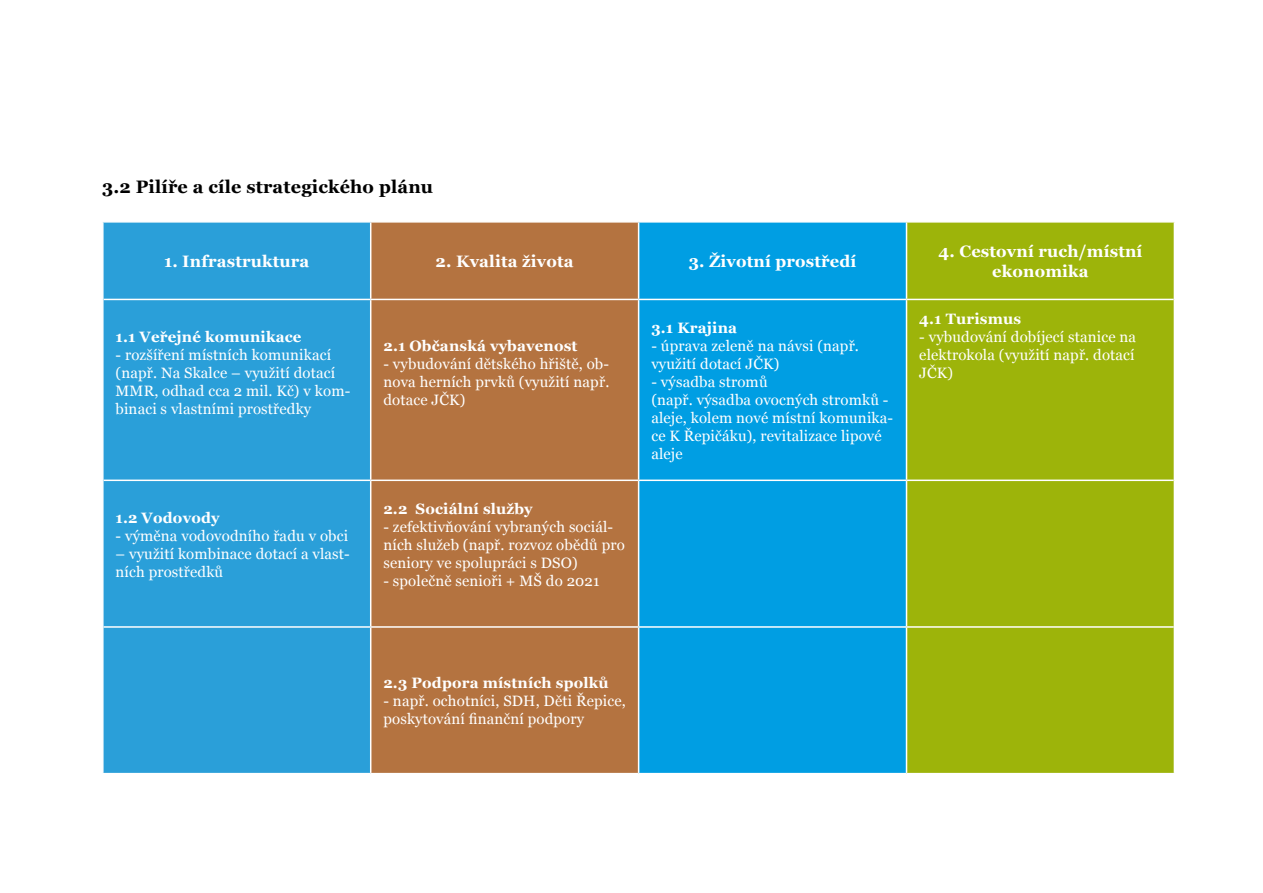
<style>
.page{position:relative;width:1263px;height:893px;background:#fff}
.page>*{position:absolute;margin:0;border:0;box-sizing:border-box;transform-origin:0 0}
.t1{font:700 18px "Georgia";letter-spacing:.01em;color:#000}
.t2{font:700 16.5px/19.8px "Georgia";letter-spacing:.01em;color:#fff;text-align:center}
.t3{font:15px/18px "Georgia";letter-spacing:.01em;color:#fff}
.t4{font:700 15px "Georgia";letter-spacing:.01em;color:#fff}
</style>
<div class="page">
<div style="left:104px;top:223px;width:266px;height:550px;background:#2a9fd9"></div>
<div style="left:371px;top:223px;width:267px;height:550px;background:#b47340"></div>
<div style="left:639px;top:223px;width:267px;height:550px;background:#009ee3"></div>
<div style="left:907px;top:223px;width:267px;height:550px;background:#9db40a"></div>
<hr style="left:104px;top:299px;width:267px;height:1px;background:#fff">
<hr style="left:371px;top:299px;width:268px;height:1px;background:#fff">
<hr style="left:639px;top:299px;width:267px;height:1px;background:#fff">
<hr style="left:906px;top:299px;width:268px;height:1px;background:#fff">
<hr style="left:104px;top:480px;width:267px;height:1px;background:#fff">
<hr style="left:371px;top:480px;width:268px;height:1px;background:#fff">
<hr style="left:639px;top:480px;width:267px;height:1px;background:#fff">
<hr style="left:906px;top:480px;width:268px;height:1px;background:#fff">
<hr style="left:104px;top:626px;width:267px;height:2px;background:#fff">
<hr style="left:371px;top:626px;width:268px;height:2px;background:#fff">
<hr style="left:639px;top:626px;width:267px;height:2px;background:#fff">
<hr style="left:906px;top:626px;width:268px;height:2px;background:#fff">
<p class="t1" style="left:102px;top:174px;width:333px">3.2 Pilíře a cíle strategického plánu</p>
<p class="t2" style="left:164px;top:250px;width:147px">1. Infrastruktura</p>
<p class="t2" style="left:436px;top:250px;width:140px">2. Kvalita života</p>
<p class="t2" style="left:689px;top:250px;width:169px">3. Životní prostředí</p>
<p class="t2" style="left:938px;top:240px;width:205px">4. Cestovní ruch/místní ekonomika</p>
<p class="t4" style="left:116px;top:325px;width:187px">1.1 Veřejné komunikace</p>
<p class="t3" style="left:116px;top:345px;width:236px">- rozšíření místních komunikací (např. Na Skalce – využití dotací<br>MMR, odhad cca 2 mil. Kč) v kom&shy;binaci s vlastními prostředky</p>
<p class="t4" style="left:116px;top:507px;width:105px">1.2 Vodovody</p>
<p class="t3" style="left:116px;top:526px;width:234px">- výměna vodovodního řadu v obci</p>
<p class="t3" style="left:116px;top:544px;width:236px">– využití kombinace dotací a vlast&shy;ních prostředků</p>
<p class="t4" style="left:383px;top:334px;width:196px">2.1 Občanská vybavenost</p>
<p class="t3" style="left:383px;top:354px;width:227px;text-align:justify">- vybudování dětského hřiště, ob&shy;nova herních prvků (využití např. dotace JČK)</p>
<p class="t4" style="left:383px;top:498px;width:151px">2.2 Sociální služby</p>
<p class="t3" style="left:383px;top:517px;width:243px">- zefektivňování vybraných sociál&shy;ních služeb (např. rozvoz obědů pro seniory ve spolupráci s DSO)</p>
<p class="t3" style="left:383px;top:571px;width:218px">- společně senioři + MŠ do 2021</p>
<p class="t4" style="left:651px;top:316px;width:87px">3.1 Krajina</p>
<p class="t3" style="left:651px;top:336px;width:209px">- úprava zeleně na návsi (např. využití dotací JČK)</p>
<p class="t3" style="left:651px;top:372px;width:243px">- výsadba stromů<br>(např. výsadba ovocných stromků - aleje, kolem nové místní komunika&shy;ce K Řepičáku), revitalizace lipové aleje</p>
<p class="t4" style="left:919px;top:307px;width:103px">4.1 Turismus</p>
<p class="t3" style="left:919px;top:327px;width:218px;text-align:justify">- vybudování dobíjecí stanice na elektrokola (využití např. dotací JČK)</p>
<p class="t4" style="left:383px;top:671px;width:227px">2.3 Podpora místních spolků</p>
<p class="t3" style="left:383px;top:691px;width:244px">- např. ochotníci, SDH, Děti Řepice, poskytování finanční podpory</p>
</div>
